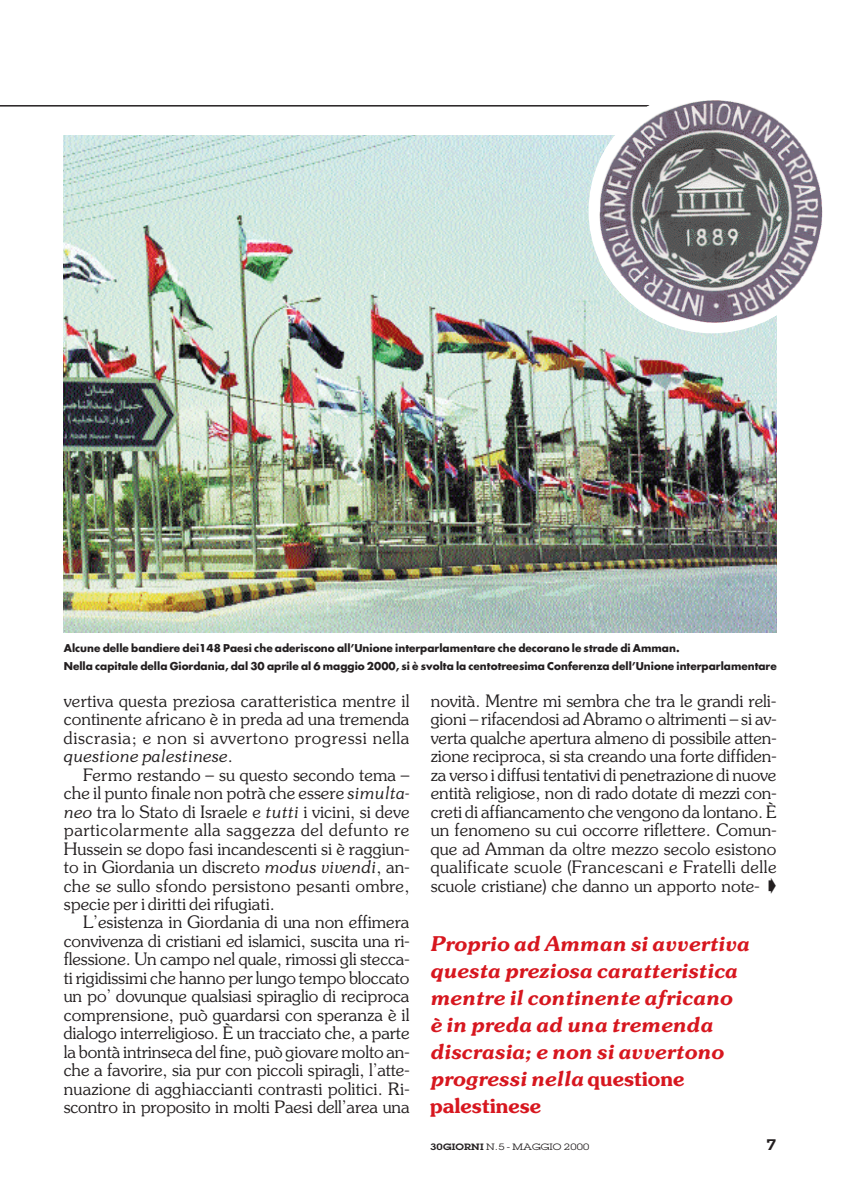
<style>
.page{position:relative;width:851px;height:1191px;background:#fff}
.page>*{position:absolute;margin:0;border:0;box-sizing:border-box;transform-origin:0 0}
.t1{font:italic 600 20.25px/27px "Souvenir";color:#d7171f}
.t2{font:300 17.1px/18.5px "Souvenir";letter-spacing:.005em;color:#231f20;text-align:justify}
.t3{font:600 15px "Lubalin Graph";color:#231f20;scale:1.2 1}
.t4{font:700 10.5px/18.5px "Futura";color:#231f20}
.t5{font:9px "Lubalin Graph";letter-spacing:.015em;color:#231f20;scale:1.2 1}
.s1{font-style:italic}
.s2{font-style:normal}
.s3{font-weight:600}
</style>
<div class="page">
<hr style="left:0;top:105px;width:723px;height:2px;background:#231f20">
<img style="left:64px;top:135px;width:712px;height:498px">
<div style="left:588px;top:88px;width:247px;height:245px;background:#fff;border-radius:50%"></div>
<img style="left:599px;top:100px;width:223px;height:222px">
<p class="t4" style="left:64px;top:638px;width:714px">Alcune delle bandiere dei148 Paesi che aderiscono all’Unione interparlamentare che decorano le strade di Amman.<br>Nella capitale della Giordania, dal 30 aprile al 6 maggio 2000, si è svolta la centotreesima Conferenza dell’Unione interparlamentare</p>
<p class="t2" style="left:64px;top:693px;width:347px">vertiva questa preziosa caratteristica mentre il continente africano è in preda ad una tremenda discrasia; e non si avvertono progressi nella <span class="s1">questione palestinese</span>.</p>
<p class="t2" style="left:64px;top:767px;width:347px;text-indent:19px">Fermo restando – su questo secondo tema – che il punto finale non potrà che essere <span class="s1">simulta&shy;neo</span> tra lo Stato di Israele e <span class="s1">tutti</span> i vicini, si deve particolarmente alla saggezza del defunto re Hussein se dopo fasi incandescenti si è raggiun&shy;to in Giordania un discreto <span class="s1">modus vivendi</span>, an&shy;che se sullo sfondo persistono pesanti ombre, specie per i diritti dei rifugiati.</p>
<p class="t2" style="left:64px;top:914px;width:347px;text-indent:19px">L’esistenza in Giordania di una non effimera convivenza di cristiani ed islamici, suscita una ri&shy;flessione. Un campo nel quale, rimossi gli stecca&shy;ti rigidissimi che hanno per lungo tempo bloccato un po’ dovunque qualsiasi spiraglio di reciproca comprensione, può guardarsi con speranza è il dialogo interreligioso. È un tracciato che, a parte la bontà intrinseca del fine, può giovare molto an&shy;che a favorire, sia pur con piccoli spiragli, l’atte&shy;nuazione di agghiaccianti contrasti politici. Ri&shy;scontro in proposito in molti Paesi dell’area una</p>
<p class="t2" style="left:431px;top:693px;width:347px">novità. Mentre mi sembra che tra le grandi reli&shy;gioni – rifacendosi ad Abramo o altrimenti – si av&shy;verta qualche apertura almeno di possibile atten&shy;zione reciproca, si sta creando una forte diffiden&shy;za verso i diffusi tentativi di penetrazione di nuove entità religiose, non di rado dotate di mezzi con&shy;creti di affiancamento che vengono da lontano. È un fenomeno su cui occorre riflettere. Comun&shy;que ad Amman da oltre mezzo secolo esistono qualificate scuole (Francescani e Fratelli delle scuole cristiane) che danno un apporto note-</p>
<p class="t1" style="left:429px;top:932px;width:321px">Proprio ad Amman si avvertiva questa preziosa caratteristica mentre il continente africano<br>è in preda ad una tremenda discrasia; e non si avvertono progressi nella <span class="s2">questione palestinese</span></p>
<p class="t5" style="left:430px;top:1143px;width:134px"><span class="s3">30GIORNI</span> N.5 - MAGGIO 2000</p>
<p class="t3" style="left:766px;top:1139px;width:10px">7</p>
</div>
